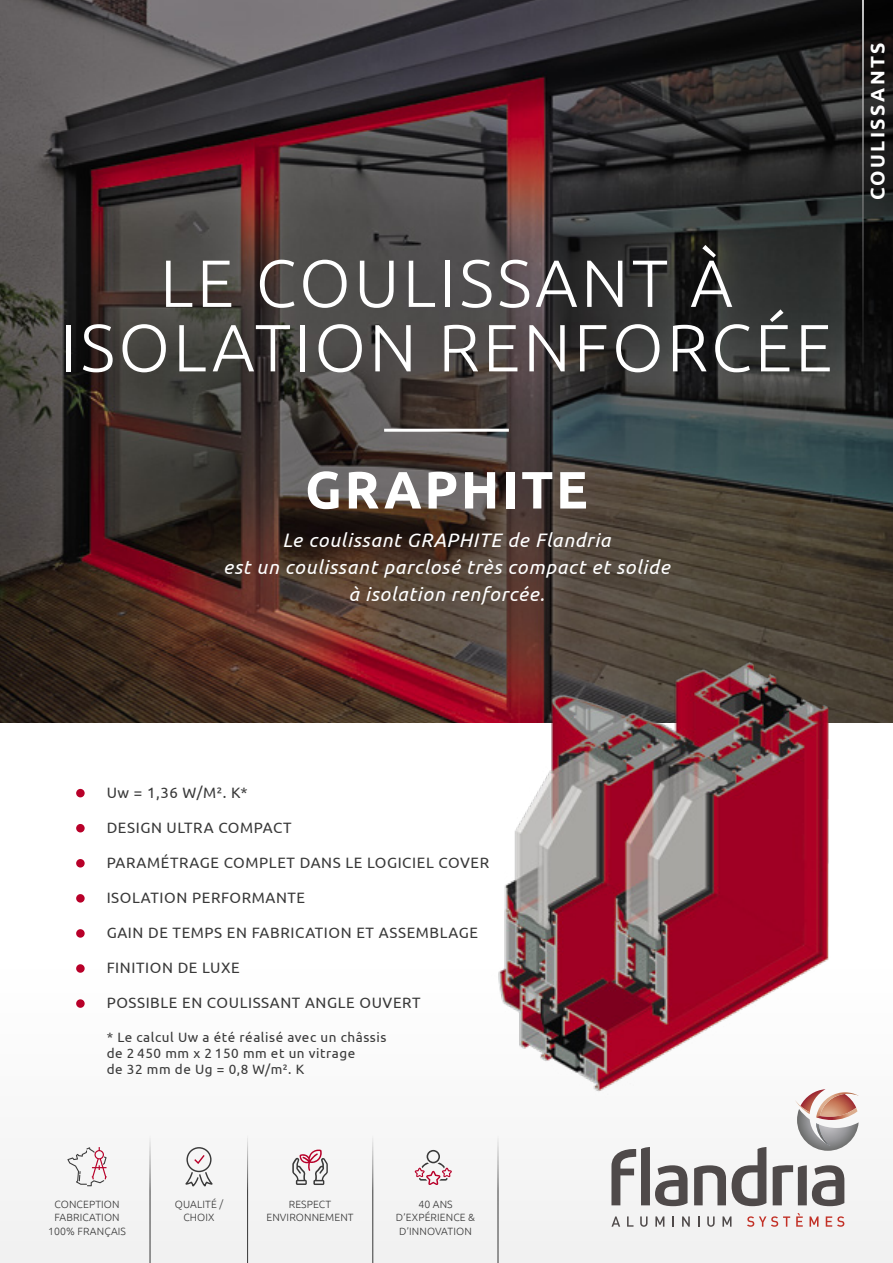
<style>
.page{position:relative;width:893px;height:1263px;background:#fff}
.page>*{position:absolute;margin:0;border:0;box-sizing:border-box;transform-origin:0 0}
.t1{font:300 66.75px/64.5px "Ubuntu";letter-spacing:.05em;color:#fff;text-align:center}
.t2{font:700 52.5px "Ubuntu";letter-spacing:.05em;color:#fff}
.t3{font:italic 19.5px/27px "Ubuntu";letter-spacing:.04em;color:#fff;text-align:center}
.t4{font:700 19.5px "Ubuntu";letter-spacing:.125em;color:#fff}
.t5{font:15px "Ubuntu";letter-spacing:.04em;color:#393939}
.t6{font:13.5px/16.2px "Ubuntu";letter-spacing:.04em;color:#393939}
.t7{font:300 10.5px/13.5px "Ubuntu";letter-spacing:.01em;color:#393939;text-align:center}
</style>
<div class="page">
<div style="left:0;top:969px;width:893px;height:294px;background:#f1f1f1"></div>
<img style="left:0;top:0;width:893px;height:723px">
<svg style="left:864px;top:0;width:29px;height:404px;fill:#0e0e0d"></svg>
<hr style="left:384px;top:429px;width:125px;height:3px;background:#fff">
<div style="left:76px;top:789px;width:9px;height:8px;background:#b80029;border-radius:50%"></div>
<div style="left:76px;top:824px;width:9px;height:8px;background:#b80029;border-radius:50%"></div>
<div style="left:76px;top:859px;width:9px;height:8px;background:#b80029;border-radius:50%"></div>
<div style="left:76px;top:929px;width:9px;height:9px;background:#b80029;border-radius:50%"></div>
<div style="left:76px;top:964px;width:9px;height:9px;background:#b80029;border-radius:50%"></div>
<div style="left:76px;top:999px;width:9px;height:9px;background:#b80029;border-radius:50%"></div>
<div style="left:76px;top:894px;width:9px;height:8px;background:#b80029;border-radius:50%"></div>
<div style="left:186px;top:1147px;width:26px;height:25px;border:1px solid #393939;border-radius:50%"></div>
<svg style="left:194px;top:1155px;width:11px;height:9px"></svg>
<svg style="left:185px;top:1171px;width:28px;height:16px"></svg>
<hr style="left:247px;top:1135px;width:1px;height:128px;background:#fff">
<hr style="left:372px;top:1135px;width:1px;height:128px;background:#fff">
<hr style="left:498px;top:1135px;width:1px;height:128px;background:#fff">
<hr style="left:150px;top:1135px;width:1px;height:128px;background:#fff">
<svg style="left:292px;top:1149px;width:36px;height:36px"></svg>
<svg style="left:67px;top:1147px;width:40px;height:39px"></svg>
<svg style="left:415px;top:1150px;width:37px;height:35px"></svg>
<img style="left:492px;top:631px;width:349px;height:460px">
<svg style="left:795px;top:1089px;width:64px;height:62px"></svg>
<svg style="left:694px;top:1165px;width:32px;height:40px"></svg>
<svg style="left:732px;top:1147px;width:34px;height:59px"></svg>
<svg style="left:773px;top:1165px;width:71px;height:41px"></svg>
<svg style="left:611px;top:1147px;width:76px;height:59px"></svg>
<svg style="left:611px;top:1216px;width:9px;height:11px"></svg>
<svg style="left:627px;top:1216px;width:6px;height:11px"></svg>
<svg style="left:640px;top:1216px;width:7px;height:11px"></svg>
<svg style="left:655px;top:1216px;width:9px;height:11px"></svg>
<svg style="left:672px;top:1216px;width:2px;height:11px"></svg>
<svg style="left:682px;top:1216px;width:8px;height:11px"></svg>
<svg style="left:707px;top:1216px;width:8px;height:11px"></svg>
<svg style="left:722px;top:1216px;width:9px;height:11px"></svg>
<svg style="left:747px;top:1216px;width:43px;height:11px"></svg>
<svg style="left:796px;top:1213px;width:7px;height:14px"></svg>
<svg style="left:809px;top:1216px;width:9px;height:11px"></svg>
<svg style="left:826px;top:1216px;width:18px;height:11px"></svg>
<svg style="left:863px;top:0;width:1px;height:404px"></svg>
<h1 class="t1" style="left:61px;top:249px;width:773px">LE COULISSANT À<br>ISOLATION RENFORCÉE</h1>
<h2 class="t2" style="left:305px;top:458px;width:284px">GRAPHITE</h2>
<h3 class="t3" style="left:223px;top:526px;width:448px">Le coulissant GRAPHITE de Flandria<br>est un coulissant parclosé très compact et solide à isolation renforcée.</h3>
<h3 class="t4" style="left:866px;top:200px;width:159px;rotate:-90deg">COULISSANTS</h3>
<p class="t5" style="left:107px;top:784px;width:143px">Uw = 1,36 W/M². K*</p>
<p class="t5" style="left:107px;top:819px;width:187px">DESIGN ULTRA COMPACT</p>
<p class="t5" style="left:107px;top:854px;width:384px">PARAMÉTRAGE COMPLET DANS LE LOGICIEL COVER</p>
<p class="t5" style="left:107px;top:889px;width:200px">ISOLATION PERFORMANTE</p>
<p class="t5" style="left:107px;top:924px;width:373px">GAIN DE TEMPS EN FABRICATION ET ASSEMBLAGE</p>
<p class="t5" style="left:107px;top:959px;width:135px">FINITION DE LUXE</p>
<p class="t5" style="left:107px;top:994px;width:316px">POSSIBLE EN COULISSANT ANGLE OUVERT</p>
<p class="t6" style="left:107px;top:1028px;width:281px">* Le calcul Uw a été réalisé avec un châssis de 2 450 mm x 2 150 mm et un vitrage<br>de 32 mm de Ug = 0,8 W/m². K</p>
<p class="t7" style="left:48px;top:1197px;width:79px">CONCEPTION<br>FABRICATION<br>100% FRANÇAIS</p>
<p class="t7" style="left:175px;top:1197px;width:50px">QUALITÉ /<br>CHOIX</p>
<p class="t7" style="left:266px;top:1197px;width:89px">RESPECT<br>ENVIRONNEMENT</p>
<p class="t7" style="left:396px;top:1197px;width:81px">40 ANS<br>D’EXPÉRIENCE &amp;<br>D’INNOVATION</p>
</div>
